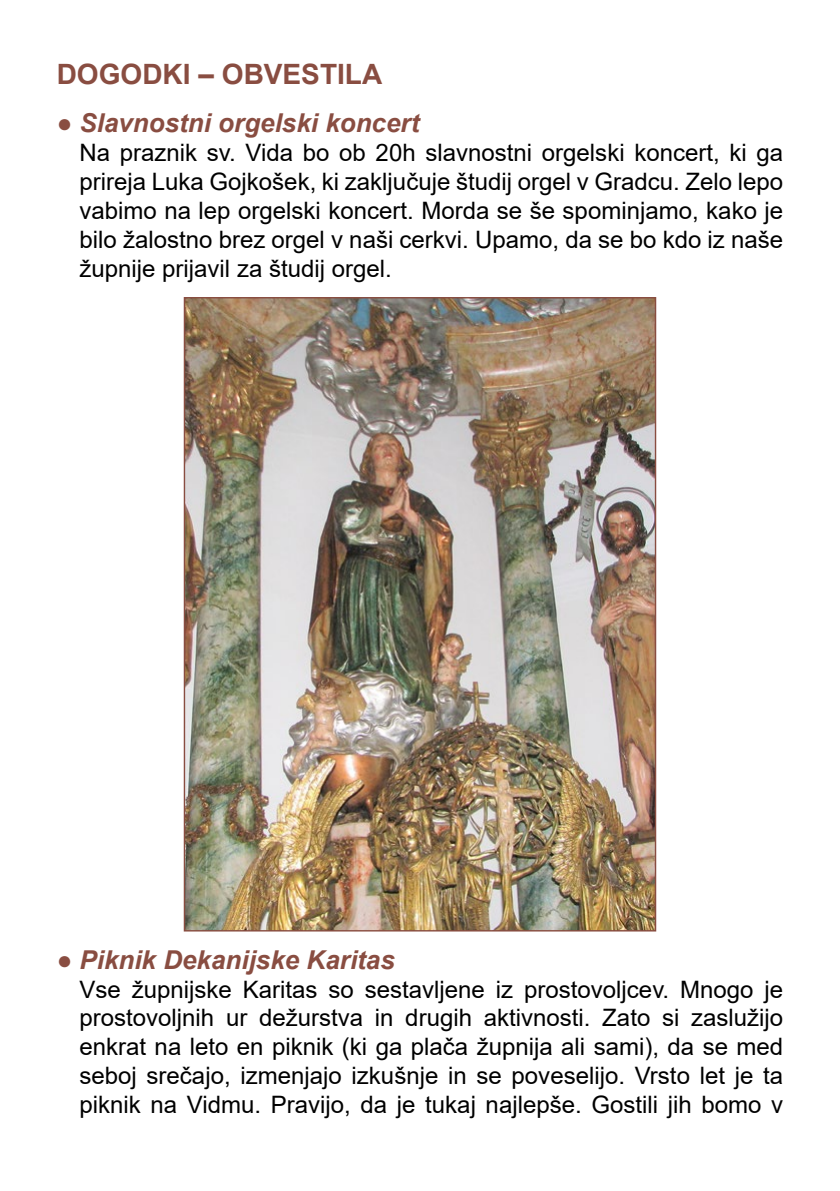
<style>
.page{position:relative;width:840px;height:1191px;background:#fff}
.page>*{position:absolute;margin:0;border:0;box-sizing:border-box;transform-origin:0 0}
.t1{font:700 28px "Arial";color:#894d41}
.t2{font:italic 700 26px "Arial";color:#894d41}
.t3{font:24px/28.8px "Arial";color:#000;text-align:justify}
</style>
<div class="page">
<img style="left:186px;top:299px;width:468px;height:630px">
<p class="t1" style="left:57px;top:55px;width:327px">DOGODKI – OBVESTILA</p>
<p class="t2" style="left:57px;top:106px;width:364px">● Slavnostni orgelski koncert</p>
<p class="t3" style="left:79px;top:138px;width:704px">Na praznik sv. Vida bo ob 20h slavnostni orgelski koncert, ki ga prireja Luka Gojkošek, ki zaključuje študij orgel v Gradcu. Zelo lepo vabimo na lep orgelski koncert. Morda se še spominjamo, kako je bilo žalostno brez orgel v naši cerkvi. Upamo, da se bo kdo iz naše župnije prijavil za študij orgel.</p>
<p class="t2" style="left:57px;top:942px;width:339px">● Piknik Dekanijske Karitas</p>
<p class="t3" style="left:79px;top:974px;width:704px">Vse župnijske Karitas so sestavljene iz prostovoljcev. Mnogo je prostovoljnih ur dežurstva in drugih aktivnosti. Zato si zaslužijo enkrat na leto en piknik (ki ga plača župnija ali sami), da se med seboj srečajo, izmenjajo izkušnje in se poveselijo. Vrsto let je ta piknik na Vidmu. Pravijo, da je tukaj najlepše. Gostili jih bomo v</p>
</div>
